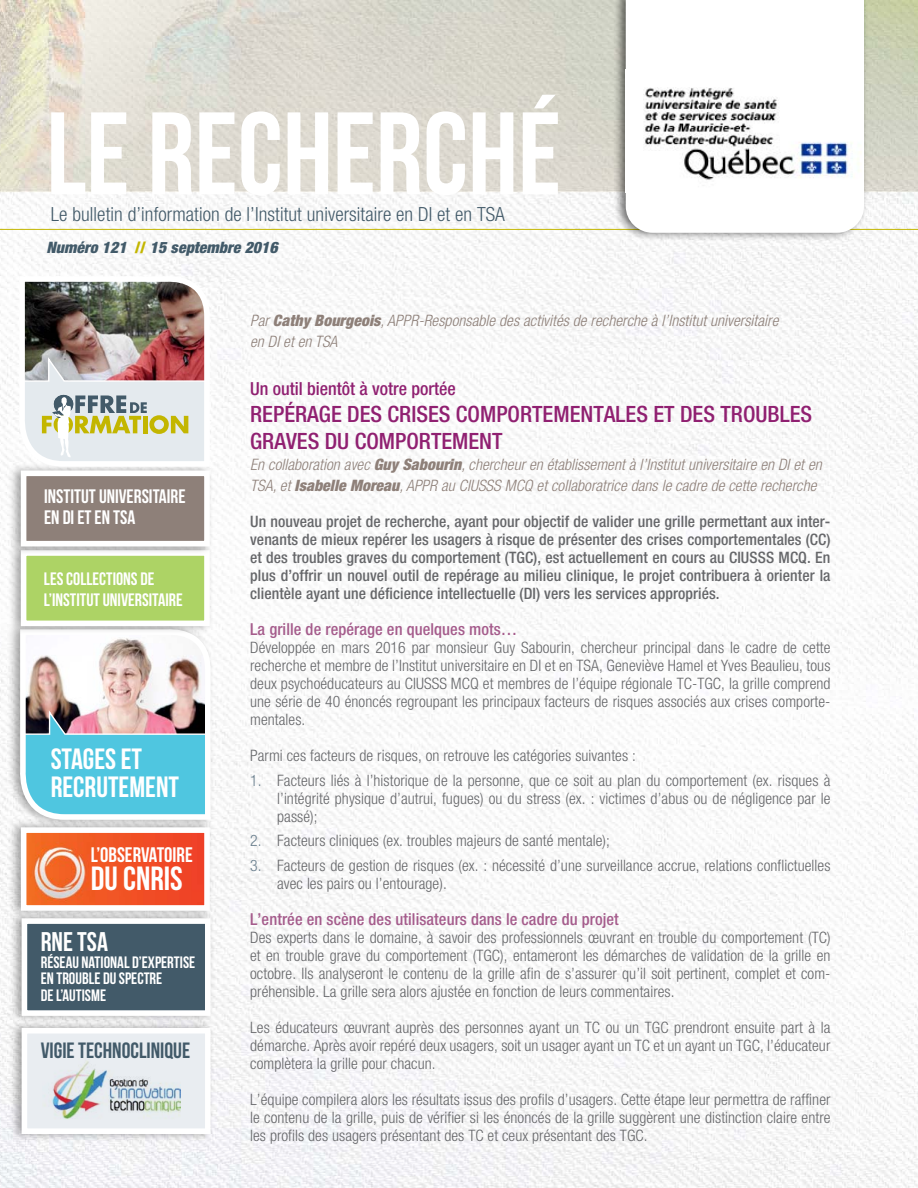
<style>
.page{position:relative;width:918px;height:1188px;background:#fff}
.page>*{position:absolute;margin:0;border:0;box-sizing:border-box;transform-origin:0 0}
.t1{font:117px "Bebas Neue";color:#fff}
.t2{font:33.45px "Bebas Neue";color:#fff}
.t3{font:29.4px/27.9px "Bebas Neue";color:#fff}
.t4{font:27px "Bebas Neue";color:#fff}
.t5{font:500 condensed 22.5px/27px "Helvetica Neue";color:#902071}
.t6{font:22.2px "Bebas Neue";color:#425a69}
.t7{font:21px "Bebas Neue";color:#fff}
.t8{font:300 condensed 19.5px "Helvetica Neue";letter-spacing:.005em;color:#425a69}
.t9{font:19.5px/21px "Bebas Neue";color:#fff}
.t10{font:18px/21px "Bebas Neue";color:#fff}
.t11{font:500 condensed 18px "Helvetica Neue";color:#902071}
.t12{font:500 condensed 16.5px "Helvetica Neue";letter-spacing:.005em;color:#a55c8c}
.t13{font:16.5px/16.5px "Bebas Neue";color:#fff}
.t14{font:300 condensed 15.75px/18px "Helvetica Neue";letter-spacing:.005em;color:#66676a;text-align:justify}
.t15{font:500 condensed 15.75px/18px "Helvetica Neue";letter-spacing:.005em;color:#66676a;text-align:justify}
.t16{font:italic 300 condensed 15.75px/21px "Helvetica Neue LT Std";letter-spacing:.005em;color:#8e8079}
.t17{font:italic 900 condensed 15.75px "Helvetica Neue";letter-spacing:.005em;color:#425a69}
.s1{font-style:normal;color:#c3b600}
.s2{font-family:"Helvetica Neue";font-weight:900}
.s3{color:#6a7f8e}
</style>
<div class="page">
<img style="left:0;top:0;width:918px;height:1188px">
<div style="left:9px;top:910px;width:206px;height:114px;background:#000;opacity:.35"></div>
<div style="left:22px;top:918px;width:189px;height:98px;background:#425a69;border:6px solid #fff"></div>
<div style="left:8px;top:819px;width:206px;height:100px;background:#000;opacity:.35"></div>
<img style="left:28px;top:834px;width:175px;height:70px">
<div style="left:21px;top:827px;width:189px;height:84px;border:6px solid #fff"></div>
<div style="left:7px;top:621px;width:208px;height:207px;background:#000;opacity:.35"></div>
<svg style="left:17px;top:635px;width:196px;height:188px"></svg>
<div style="left:8px;top:542px;width:206px;height:93px;background:#000;opacity:.35"></div>
<div style="left:21px;top:550px;width:189px;height:76px;background:#add365;border:6px solid #fff"></div>
<div style="left:8px;top:462px;width:206px;height:93px;background:#000;opacity:.35"></div>
<div style="left:21px;top:471px;width:189px;height:75px;background:#8e8079;border:6px solid #fff"></div>
<img style="left:17px;top:273px;width:196px;height:196px">
<hr style="left:0;top:229px;width:918px;height:1px;background:#c3b600">
<div style="left:9px;top:1019px;width:206px;height:123px;background:#000;opacity:.35"></div>
<div style="left:22px;top:1028px;width:189px;height:106px;background:#e9edf1;border:6px solid #fff"></div>
<img style="left:52px;top:1061px;width:129px;height:58px">
<div style="left:613px;top:0;width:256px;height:241px;background:#000;opacity:.55"></div>
<svg style="left:626px;top:0;width:238px;height:233px"></svg>
<img style="left:626px;top:69px;width:236px;height:123px">
<h1 class="t1" style="left:47px;top:89px;width:516px">LE RECHERCHÉ</h1>
<p class="t8" style="left:51px;top:203px;width:456px">Le bulletin d’information de l’Institut universitaire en DI et en TSA</p>
<p class="t17" style="left:47px;top:238px;width:233px">Numéro 121 <span class="s1">//</span> 15 septembre 2016</p>
<p class="t9" style="left:44px;top:486px;width:143px">INSTITUT UNIVERSITAIRE<br>EN DI ET EN TSA</p>
<p class="t10" style="left:44px;top:568px;width:140px">LES COLLECTIONS DE<br>L’INSTITUT UNIVERSITAIRE</p>
<h3 class="t3" style="left:51px;top:745px;width:130px">STAGES ET<br>RECRUTEMENT</h3>
<h3 class="t7" style="left:91px;top:844px;width:103px">L’OBSERVATOIRE</h3>
<h2 class="t2" style="left:91px;top:860px;width:93px">DU CNRIS</h2>
<h3 class="t4" style="left:41px;top:927px;width:69px">RNE TSA</h3>
<p class="t13" style="left:41px;top:954px;width:156px">RÉSEAU NATIONAL D’EXPERTISE<br>EN TROUBLE DU SPECTRE<br>DE L’AUTISME</p>
<h3 class="t6" style="left:41px;top:1039px;width:151px">VIGIE TECHNOCLINIQUE</h3>
<p class="t16" style="left:250px;top:310px;width:530px">Par <span class="s2">Cathy Bourgeois</span>, APPR-Responsable des activités de recherche à l’Institut universitaire en DI et en TSA</p>
<p class="t11" style="left:250px;top:378px;width:207px">Un outil bientôt à votre portée</p>
<h3 class="t5" style="left:250px;top:400px;width:563px">REPÉRAGE DES CRISES COMPORTEMENTALES ET DES TROUBLES<br>GRAVES DU COMPORTEMENT</h3>
<p class="t16" style="left:250px;top:454px;width:573px">En collaboration avec <span class="s2">Guy Sabourin</span>, chercheur en établissement à l’Institut universitaire en DI et en<br>TSA, et <span class="s2">Isabelle Moreau</span>, APPR au CIUSSS MCQ et collaboratrice dans le cadre de cette recherche</p>
<p class="t15" style="left:250px;top:512px;width:582px">Un nouveau projet de recherche, ayant pour objectif de valider une grille permettant aux inter&shy;venants de mieux repérer les usagers à risque de présenter des crises comportementales (CC) et des troubles graves du comportement (TGC), est actuellement en cours au CIUSSS MCQ. En plus d’offrir un nouvel outil de repérage au milieu clinique, le projet contribuera à orienter la clientèle ayant une déficience intellectuelle (DI) vers les services appropriés.</p>
<p class="t12" style="left:250px;top:619px;width:269px">La grille de repérage en quelques mots…</p>
<p class="t14" style="left:250px;top:638px;width:582px">Développée en mars 2016 par monsieur Guy Sabourin, chercheur principal dans le cadre de cette recherche et membre de l’Institut universitaire en DI et en TSA, Geneviève Hamel et Yves Beaulieu, tous deux psychoéducateurs au CIUSSS MCQ et membres de l’équipe régionale TC-TGC, la grille comprend une série de 40 énoncés regroupant les principaux facteurs de risques associés aux crises comporte&shy;mentales.</p>
<p class="t14" style="left:250px;top:746px;width:387px">Parmi ces facteurs de risques, on retrouve les catégories suivantes :</p>
<p class="t14" style="left:277px;top:771px;width:555px;text-indent:-27px"><span class="s3">1.</span> Facteurs liés à l’historique de la personne, que ce soit au plan du comportement (ex. risques à l’intégrité physique d’autrui, fugues) ou du stress (ex. : victimes d’abus ou de négligence par le passé);</p>
<p class="t14" style="left:250px;top:832px;width:361px"><span class="s3">2.</span> Facteurs cliniques (ex. troubles majeurs de santé mentale);</p>
<p class="t14" style="left:277px;top:857px;width:555px;text-indent:-27px"><span class="s3">3.</span> Facteurs de gestion de risques (ex. : nécessité d’une surveillance accrue, relations conflictuelles avec les pairs ou l’entourage).</p>
<p class="t12" style="left:250px;top:910px;width:370px">L’entrée en scène des utilisateurs dans le cadre du projet</p>
<p class="t14" style="left:250px;top:929px;width:582px">Des experts dans le domaine, à savoir des professionnels œuvrant en trouble du comportement (TC) et en trouble grave du comportement (TGC), entameront les démarches de validation de la grille en octobre. Ils analyseront le contenu de la grille afin de s’assurer qu’il soit pertinent, complet et com&shy;préhensible. La grille sera alors ajustée en fonction de leurs commentaires.</p>
<p class="t14" style="left:250px;top:1019px;width:582px">Les éducateurs œuvrant auprès des personnes ayant un TC ou un TGC prendront ensuite part à la démarche. Après avoir repéré deux usagers, soit un usager ayant un TC et un ayant un TGC, l’éducateur complètera la grille pour chacun.</p>
<p class="t14" style="left:250px;top:1091px;width:582px">L’équipe compilera alors les résultats issus des profils d’usagers. Cette étape leur permettra de raffiner le contenu de la grille, puis de vérifier si les énoncés de la grille suggèrent une distinction claire entre les profils des usagers présentant des TC et ceux présentant des TGC.</p>
</div>
